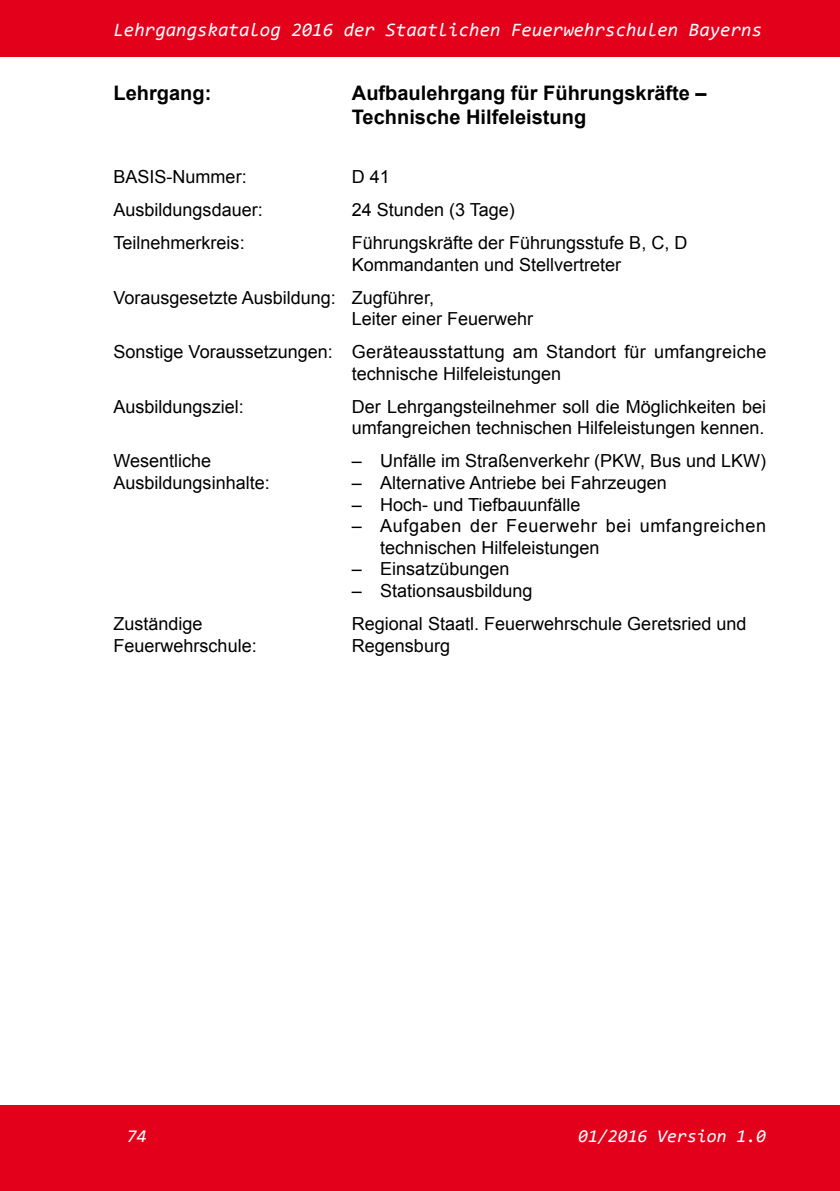
<style>
.page{position:relative;width:840px;height:1191px;background:#fff}
.page>*{position:absolute;margin:0;border:0;box-sizing:border-box;transform-origin:0 0}
.t1{font:700 20px/24px "Arial";color:#000}
.t2{font:italic 19px "Consolas";color:#fff}
.t3{font:18px/21.6px "Arial";color:#000}
.t4{font:18px/21.6px "Arial";letter-spacing:.035em;color:#000}
.t5{font:italic 18px "Consolas";color:#fff}
</style>
<div class="page">
<div style="left:0;top:1105px;width:839px;height:86px;background:#e2001a"></div>
<div style="left:0;top:0;width:839px;height:56px;background:#e2001a"></div>
<p class="t2" style="left:113px;top:17px;width:649px">Lehrgangskatalog 2016 der Staatlichen Feuerwehrschulen Bayerns</p>
<p class="t1" style="left:113px;top:81px;width:99px">Lehrgang:</p>
<p class="t1" style="left:352px;top:81px;width:356px">Aufbaulehrgang für Führungskräfte –<br>Technische Hilfeleistung</p>
<p class="t3" style="left:113px;top:166px;width:135px">BASIS-Nummer:</p>
<p class="t3" style="left:351px;top:166px;width:40px">D 41</p>
<p class="t3" style="left:113px;top:199px;width:151px">Ausbildungsdauer:</p>
<p class="t3" style="left:351px;top:199px;width:164px">24 Stunden (3 Tage)</p>
<p class="t3" style="left:113px;top:232px;width:133px">Teilnehmerkreis:</p>
<p class="t3" style="left:351px;top:232px;width:337px">Führungskräfte der Führungsstufe B, C, D<br>Kommandanten und Stellvertreter</p>
<p class="t3" style="left:351px;top:287px;width:183px;text-indent:-238px">Vorausgesetzte Ausbildung: Zugführer,<br>Leiter einer Feuerwehr</p>
<p class="t3" style="left:351px;top:341px;width:416px;text-indent:-238px">Sonstige Voraussetzungen: Geräteausstattung am Standort für umfangreiche technische Hilfeleistungen</p>
<p class="t3" style="left:113px;top:396px;width:132px">Ausbildungsziel:</p>
<p class="t3" style="left:351px;top:396px;width:415px">Der Lehrgangsteilnehmer soll die Möglichkeiten bei umfangreichen technischen Hilfeleistungen kennen.</p>
<p class="t3" style="left:113px;top:450px;width:99px">Wesentliche</p>
<p class="t3" style="left:351px;top:450px;width:415px">– Unfälle im Straßenverkehr (PKW, Bus und LKW)</p>
<p class="t3" style="left:113px;top:472px;width:158px">Ausbildungsinhalte:</p>
<p class="t3" style="left:351px;top:472px;width:316px">– Alternative Antriebe bei Fahrzeugen</p>
<p class="t3" style="left:351px;top:493px;width:230px">– Hoch- und Tiefbauunfälle</p>
<p class="t4" style="left:380px;top:515px;width:387px;text-indent:-28px">– Aufgaben der Feuerwehr bei umfangreichen technischen Hilfeleistungen</p>
<p class="t3" style="left:351px;top:558px;width:159px">– Einsatzübungen</p>
<p class="t3" style="left:351px;top:580px;width:182px">– Stationsausbildung</p>
<p class="t3" style="left:113px;top:613px;width:91px">Zuständige</p>
<p class="t3" style="left:351px;top:613px;width:396px">Regional Staatl. Feuerwehrschule Geretsried und</p>
<p class="t3" style="left:113px;top:634px;width:145px">Feuerwehrschule:</p>
<p class="t3" style="left:351px;top:634px;width:100px">Regensburg</p>
<p class="t5" style="left:127px;top:1123px;width:21px">74</p>
<p class="t5" style="left:577px;top:1123px;width:189px">01/2016 Version 1.0</p>
</div>
